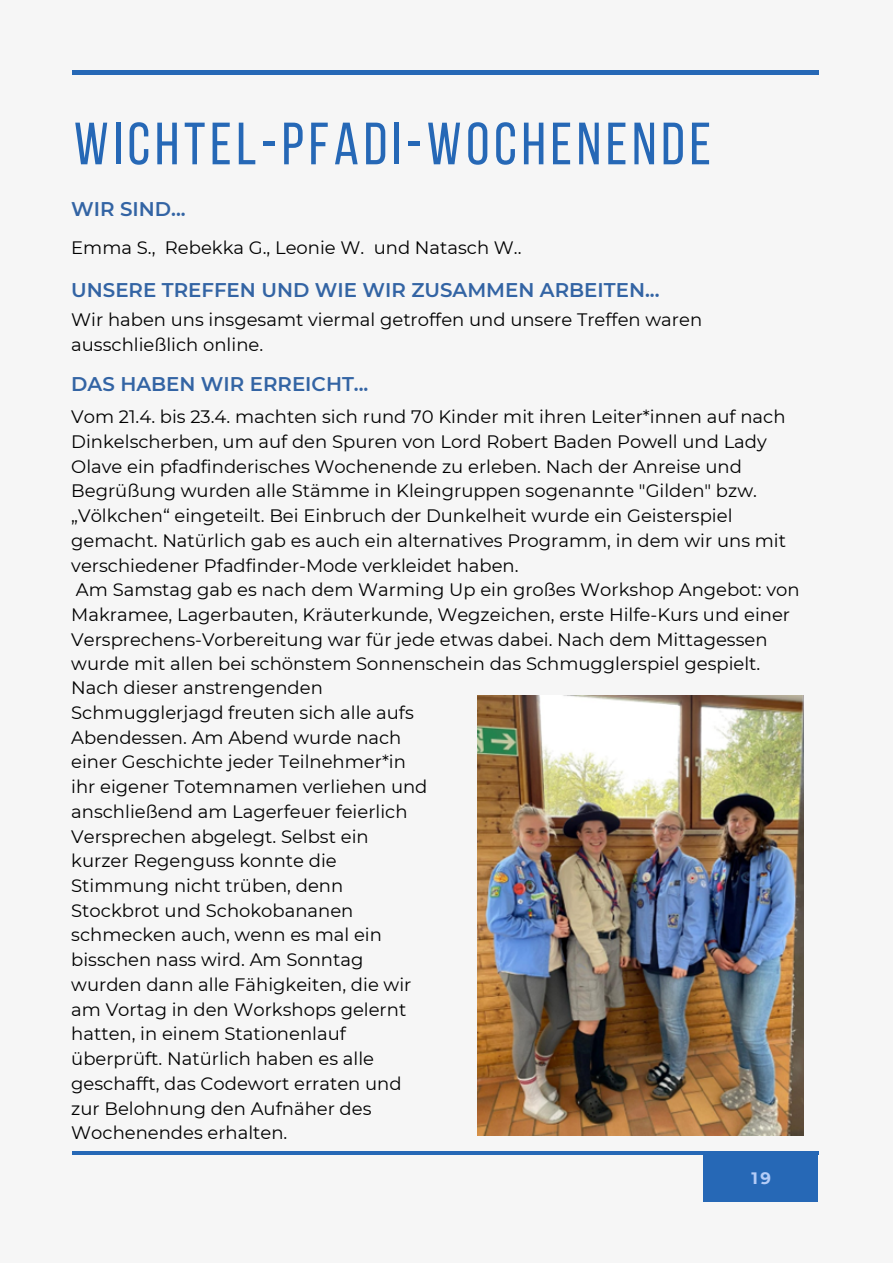
<style>
.page{position:relative;width:893px;height:1264px;background:#fff}
.page>*{position:absolute;margin:0;border:0;box-sizing:border-box;transform-origin:0 0}
.t1{font:59.55px "Bebas Neue";letter-spacing:.08em;color:#2668b6}
.t2{font:600 19.8px "Montserrat";color:#3364a4}
.t3{font:18px/24.8px "Montserrat";color:#000}
.t4{font:700 16.5px "Montserrat";color:#b4ccf7}
</style>
<div class="page">
<div style="left:0;top:0;width:892px;height:1262px;background:#f6f6f6"></div>
<hr style="left:72px;top:71px;width:747px;height:3px;background:#2668b6">
<div style="left:702px;top:1154px;width:115px;height:46px;background:#2668b6"></div>
<hr style="left:72px;top:1151px;width:747px;height:3px;background:#2668b6">
<img style="left:477px;top:696px;width:326px;height:439px">
<p class="t1" style="left:74px;top:120px;width:638px">WICHTEL-PFADI-WOCHENENDE</p>
<p class="t2" style="left:71px;top:197px;width:116px">WIR SIND...</p>
<p class="t3" style="left:71px;top:235px;width:452px">Emma S., Rebekka G., Leonie W. und Natasch W..</p>
<p class="t2" style="left:71px;top:278px;width:589px">UNSERE TREFFEN UND WIE WIR ZUSAMMEN ARBEITEN...</p>
<p class="t3" style="left:71px;top:307px;width:632px">Wir haben uns insgesamt viermal getroffen und unsere Treffen waren ausschließlich online.</p>
<p class="t2" style="left:71px;top:371px;width:299px">DAS HABEN WIR ERREICHT...</p>
<p class="t3" style="left:71px;top:404px;width:716px">Vom 21.4. bis 23.4. machten sich rund 70 Kinder mit ihren Leiter*innen auf nach Dinkelscherben, um auf den Spuren von Lord Robert Baden Powell und Lady Olave ein pfadfinderisches Wochenende zu erleben. Nach der Anreise und Begrüßung wurden alle Stämme in Kleingruppen sogenannte "Gilden" bzw. „Völkchen“ eingeteilt. Bei Einbruch der Dunkelheit wurde ein Geisterspiel gemacht. Natürlich gab es auch ein alternatives Programm, in dem wir uns mit verschiedener Pfadfinder-Mode verkleidet haben.</p>
<p class="t3" style="left:71px;top:577px;width:729px">Am Samstag gab es nach dem Warming Up ein großes Workshop Angebot: von Makramee, Lagerbauten, Kräuterkunde, Wegzeichen, erste Hilfe-Kurs und einer Versprechens-Vorbereitung war für jede etwas dabei. Nach dem Mittagessen wurde mit allen bei schönstem Sonnenschein das Schmugglerspiel gespielt.</p>
<p class="t3" style="left:71px;top:675px;width:358px">Nach dieser anstrengenden<br>Schmugglerjagd freuten sich alle aufs<br>Abendessen. Am Abend wurde nach einer Geschichte jeder Teilnehmer*in ihr eigener Totemnamen verliehen und anschließend am Lagerfeuer feierlich<br>Versprechen abgelegt. Selbst ein kurzer Regenguss konnte die<br>Stimmung nicht trüben, denn<br>Stockbrot und Schokobananen schmecken auch, wenn es mal ein bisschen nass wird. Am Sonntag wurden dann alle Fähigkeiten, die wir am Vortag in den Workshops gelernt hatten, in einem Stationenlauf überprüft. Natürlich haben es alle geschafft, das Codewort erraten und zur Belohnung den Aufnäher des<br>Wochenendes erhalten.</p>
<p class="t4" style="left:751px;top:1168px;width:21px">19</p>
</div>
